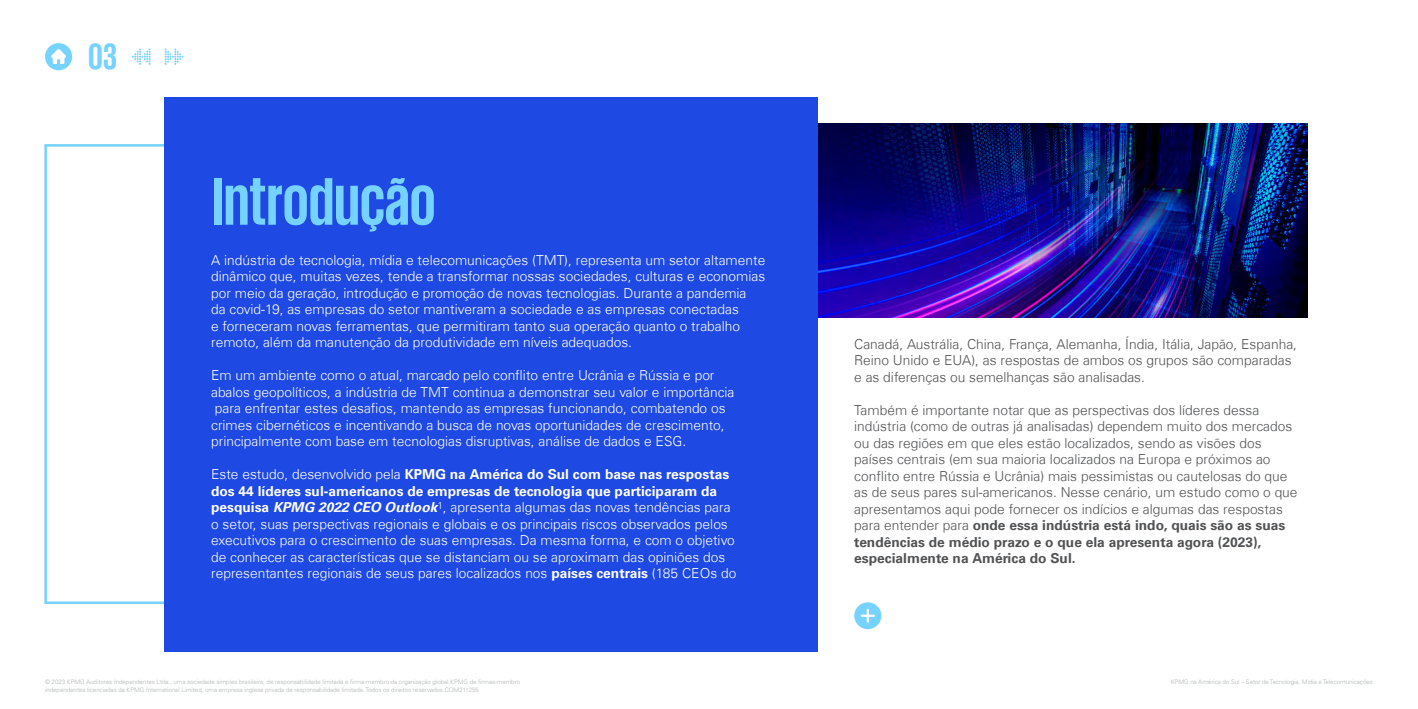
<style>
.page{position:relative;width:1418px;height:709px;background:#fff}
.page>*{position:absolute;margin:0;border:0;box-sizing:border-box;transform-origin:0 0}
.t1{font:700 68.75px "KPMG";color:#76d2ff}
.t2{font:700 37.5px "KPMG";color:#76d2ff}
.t3{font:300 13.75px/16.5px "Universfor KPMG";color:#fff}
.t4{font:300 13.75px/16.5px "Universfor KPMG";color:#515254}
.t5{font:300 6.25px/7.5px "Univers 45";letter-spacing:-.01em;color:#b1b4b6}
.s1{font-weight:700}
.s2{font-weight:700;font-style:italic}
</style>
<div class="page">
<div style="left:44px;top:144px;width:149px;height:460px;border:2px solid #76d2ff"></div>
<img style="left:818px;top:123px;width:489px;height:194px">
<div style="left:165px;top:97px;width:653px;height:554px;background:#1e49e2"></div>
<svg style="left:165px;top:48px;width:18px;height:17px"></svg>
<svg style="left:132px;top:48px;width:19px;height:17px"></svg>
<svg style="left:45px;top:43px;width:27px;height:27px"></svg>
<svg style="left:854px;top:602px;width:27px;height:27px"></svg>
<h2 class="t2" style="left:88px;top:38px;width:30px">03</h2>
<h1 class="t1" style="left:212px;top:167px;width:225px">Introdução</h1>
<p class="t3" style="left:211px;top:252px;width:555px">A indústria de tecnologia, mídia e telecomunicações (TMT), representa um setor altamente dinâmico que, muitas vezes, tende a transformar nossas sociedades, culturas e economias por meio da geração, introdução e promoção de novas tecnologias. Durante a pandemia<br>da covid-19, as empresas do setor mantiveram a sociedade e as empresas conectadas<br>e forneceram novas ferramentas, que permitiram tanto sua operação quanto o trabalho remoto, além da manutenção da produtividade em níveis adequados.</p>
<p class="t3" style="left:211px;top:367px;width:525px">Em um ambiente como o atual, marcado pelo conflito entre Ucrânia e Rússia e por abalos geopolíticos, a indústria de TMT continua a demonstrar seu valor e importância para enfrentar estes desafios, mantendo as empresas funcionando, combatendo os crimes cibernéticos e incentivando a busca de novas oportunidades de crescimento, principalmente com base em tecnologias disruptivas, análise de dados e ESG.</p>
<p class="t3" style="left:211px;top:466px;width:526px">Este estudo, desenvolvido pela <span class="s1">KPMG na América do Sul com base nas respostas dos 44 líderes sul-americanos de empresas de tecnologia que participaram da pesquisa</span> <span class="s2">KPMG 2022 CEO Outlook</span><sup>1</sup>, apresenta algumas das novas tendências para o setor, suas perspectivas regionais e globais e os principais riscos observados pelos executivos para o crescimento de suas empresas. Da mesma forma, e com o objetivo de conhecer as características que se distanciam ou se aproximam das opiniões dos representantes regionais de seus pares localizados nos <span class="s1">países centrais</span> (185 CEOs do</p>
<p class="t4" style="left:854px;top:336px;width:444px">Canadá, Austrália, China, França, Alemanha, Índia, Itália, Japão, Espanha,<br>Reino Unido e EUA), as respostas de ambos os grupos são comparadas e as diferenças ou semelhanças são analisadas.</p>
<p class="t4" style="left:854px;top:402px;width:445px">Também é importante notar que as perspectivas dos líderes dessa indústria (como de outras já analisadas) dependem muito dos mercados ou das regiões em que eles estão localizados, sendo as visões dos países centrais (em sua maioria localizados na Europa e próximos ao conflito entre Rússia e Ucrânia) mais pessimistas ou cautelosas do que as de seus pares sul-americanos. Nesse cenário, um estudo como o que apresentamos aqui pode fornecer os indícios e algumas das respostas para entender para <span class="s1">onde essa indústria está indo, quais são as suas tendências de médio prazo e o que ela apresenta agora (2023), especialmente na América do Sul.</span></p>
<p class="t5" style="left:45px;top:678px;width:476px">© 2023 KPMG Auditores Independentes Ltda., uma sociedade simples brasileira, de responsabilidade limitada e firma-membro da organização global KPMG de firmas-membro independentes licenciadas da KPMG International Limited, uma empresa inglesa privada de responsabilidade limitada. Todos os direitos reservados.COM211255</p>
<p class="t5" style="left:1170px;top:678px;width:204px">KPMG na América do Sul – Setor de Tecnologia, Mídia e Telecomunicações</p>
</div>
